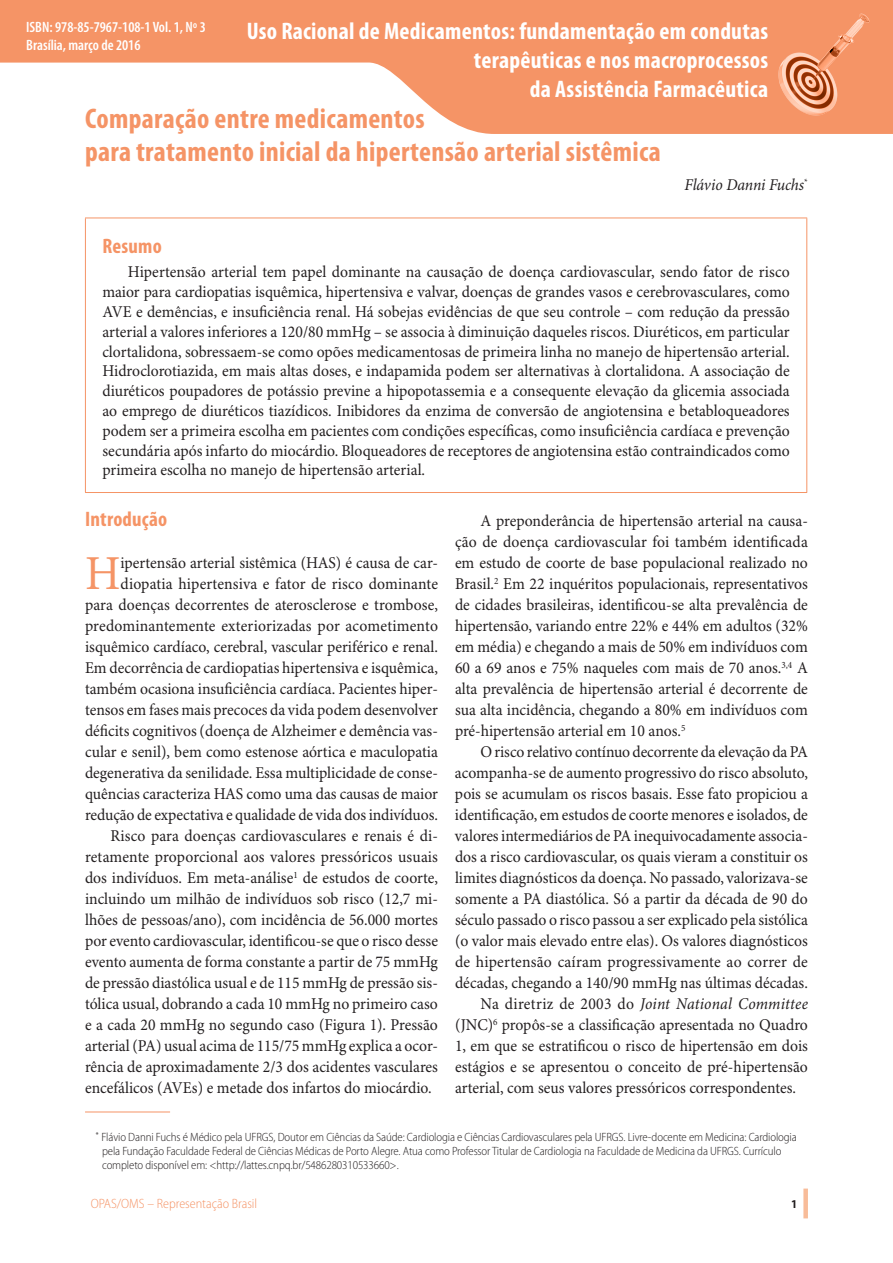
<style>
.page{position:relative;width:893px;height:1263px;background:#fff}
.page>*{position:absolute;margin:0;border:0;box-sizing:border-box;transform-origin:0 0}
.t1{font:48.75px "Minion Pro";color:#f59466;scale:.95 1}
.t2{font:700 condensed 28.5px/33.8px "Myriad Pro";letter-spacing:.01em;color:#f59466}
.t3{font:700 condensed 24px/28.8px "Myriad Pro";letter-spacing:.01em;color:#fff;text-align:right}
.t4{font:700 condensed 21px "Myriad Pro";letter-spacing:.01em;color:#f59466}
.t5{font:16.5px/19.8px "Minion Pro";color:#231f20;text-align:justify;scale:.95 1}
.t6{font:italic 16.5px "Minion Pro";letter-spacing:.005em;color:#231f20;scale:.95 1}
.t7{font:600 condensed 15px/18px "Myriad Pro";color:#fff}
.t8{font:300 semi-condensed 13.5px "Myriad Pro";color:#f59466}
.t9{font:300 semi-condensed 12px/14.2px "Myriad Pro";letter-spacing:-.01em;color:#231f20}
.t10{font:700 semi-condensed 12px "Myriad Pro";color:#231f20}
.s1{font-style:normal}
</style>
<div class="page">
<div style="left:803px;top:1188px;width:5px;height:30px;background:#f8bc99"></div>
<svg style="left:0;top:0;width:893px;height:134px;fill:#f59466"></svg>
<hr style="left:85px;top:218px;width:1px;height:274px;background:#f59466">
<hr style="left:85px;top:218px;width:722px;height:1px;background:#f59466">
<hr style="left:806px;top:218px;width:1px;height:274px;background:#f59466">
<hr style="left:85px;top:492px;width:722px;height:1px;background:#f59466">
<img style="left:763px;top:8px;width:117px;height:118px">
<hr style="left:85px;top:1111px;width:85px;height:1px;background:#f59466">
<p class="t7" style="left:26px;top:19px;width:181px">ISBN: 978-85-7967-108-1 Vol. 1, Nº 3<br>Brasília, março de 2016</p>
<h3 class="t3" style="left:247px;top:17px;width:523px">Uso Racional de Medicamentos: fundamentação em condutas terapêuticas e nos macroprocessos<br>da Assistência Farmacêutica</h3>
<h2 class="t2" style="left:85px;top:102px;width:577px">Comparação entre medicamentos<br>para tratamento inicial da hipertensão arterial sistêmica</h2>
<p class="t6" style="left:685px;top:175px;width:131px">Flávio Danni Fuchs<sup>*</sup></p>
<p class="t4" style="left:102px;top:235px;width:61px">Resumo</p>
<p class="t5" style="left:102px;top:263px;width:725px;text-indent:26px">Hipertensão arterial tem papel dominante na causação de doença cardiovascular, sendo fator de risco maior para cardiopatias isquêmica, hipertensiva e valvar, doenças de grandes vasos e cerebrovasculares, como AVE e demências, e insuficiência renal. Há sobejas evidências de que seu controle – com redução da pressão arterial a valores inferiores a 120/80 mmHg – se associa à diminuição daqueles riscos. Diuréticos, em particular clortalidona, sobressaem-se como opões medicamentosas de primeira linha no manejo de hipertensão arterial.<br>Hidroclorotiazida, em mais altas doses, e indapamida podem ser alternativas à clortalidona. A associação de diuréticos poupadores de potássio previne a hipopotassemia e a consequente elevação da glicemia associada ao emprego de diuréticos tiazídicos. Inibidores da enzima de conversão de angiotensina e betabloqueadores podem ser a primeira escolha em pacientes com condições específicas, como insuficiência cardíaca e prevenção secundária após infarto do miocárdio. Bloqueadores de receptores de angiotensina estão contraindicados como primeira escolha no manejo de hipertensão arterial.</p>
<p class="t4" style="left:85px;top:508px;width:84px">Introdução</p>
<h1 class="t1" style="left:85px;top:545px;width:39px">H</h1>
<p class="t5" style="left:121px;top:554px;width:336px">ipertensão arterial sistêmica (HAS) é causa de car-</p>
<p class="t5" style="left:455px;top:511px;width:373px;line-height:21px;text-indent:26px">A preponderância de hipertensão arterial na causa&shy;ção de doença cardiovascular foi também identificada em estudo de coorte de base populacional realizado no Brasil.<sup>2</sup> Em 22 inquéritos populacionais, representativos de cidades brasileiras, identificou-se alta prevalência de hipertensão, variando entre 22% e 44% em adultos (32% em média) e chegando a mais de 50% em indivíduos com 60 a 69 anos e 75% naqueles com mais de 70 anos.<sup>3,4</sup> A alta prevalência de hipertensão arterial é decorrente de sua alta incidência, chegando a 80% em indivíduos com pré-hipertensão arterial em 10 anos.<sup>5</sup></p>
<p class="t5" style="left:480px;top:743px;width:346px">O risco relativo contínuo decorrente da elevação da PA</p>
<p class="t5" style="left:455px;top:764px;width:373px">acompanha-se de aumento progressivo do risco absoluto,</p>
<p class="t5" style="left:455px;top:785px;width:373px">pois se acumulam os riscos basais. Esse fato propiciou a</p>
<p class="t5" style="left:455px;top:806px;width:373px">identificação, em estudos de coorte menores e isolados, de</p>
<p class="t5" style="left:455px;top:827px;width:373px">valores intermediários de PA inequivocadamente associa-</p>
<p class="t5" style="left:455px;top:848px;width:373px">dos a risco cardiovascular, os quais vieram a constituir os</p>
<p class="t5" style="left:455px;top:869px;width:373px">limites diagnósticos da doença. No passado, valorizava-se</p>
<p class="t5" style="left:455px;top:890px;width:373px">somente a PA diastólica. Só a partir da década de 90 do</p>
<p class="t5" style="left:455px;top:911px;width:373px">século passado o risco passou a ser explicado pela sistólica</p>
<p class="t5" style="left:455px;top:932px;width:373px">(o valor mais elevado entre elas). Os valores diagnósticos</p>
<p class="t5" style="left:455px;top:953px;width:373px">de hipertensão caíram progressivamente ao correr de</p>
<p class="t5" style="left:455px;top:974px;width:373px">décadas, chegando a 140/90 mmHg nas últimas décadas.</p>
<p class="t6" style="left:480px;top:994px;width:346px"><span class="s1">Na diretriz de 2003 do</span> Joint National Committee</p>
<p class="t5" style="left:455px;top:1016px;width:373px">(JNC)<sup>6</sup> propôs-se a classificação apresentada no Quadro</p>
<p class="t5" style="left:455px;top:1037px;width:373px">1, em que se estratificou o risco de hipertensão em dois</p>
<p class="t5" style="left:455px;top:1058px;width:373px">estágios e se apresentou o conceito de pré-hipertensão</p>
<p class="t5" style="left:455px;top:1079px;width:361px">arterial, com seus valores pressóricos correspondentes.</p>
<p class="t9" style="left:102px;top:1129px;width:696px;text-indent:-6px"><sup>*</sup> Flávio Danni Fuchs é Médico pela UFRGS, Doutor em Ciências da Saúde: Cardiologia e Ciências Cardiovasculares pela UFRGS. Livre-docente em Medicina: Cardiologia pela Fundação Faculdade Federal de Ciências Médicas de Porto Alegre. Atua como Professor Titular de Cardiologia na Faculdade de Medicina da UFRGS. Currículo completo disponível em: &lt;http://lattes.cnpq.br/5486280310533660&gt;.</p>
<p class="t5" style="left:121px;top:575px;width:336px">diopatia hipertensiva e fator de risco dominante</p>
<p class="t5" style="left:85px;top:596px;width:373px">para doenças decorrentes de aterosclerose e trombose,</p>
<p class="t5" style="left:85px;top:617px;width:373px">predominantemente exteriorizadas por acometimento</p>
<p class="t5" style="left:85px;top:638px;width:373px">isquêmico cardíaco, cerebral, vascular periférico e renal.</p>
<p class="t5" style="left:85px;top:659px;width:373px">Em decorrência de cardiopatias hipertensiva e isquêmica,</p>
<p class="t5" style="left:85px;top:680px;width:373px">também ocasiona insuficiência cardíaca. Pacientes hiper-</p>
<p class="t5" style="left:85px;top:701px;width:373px">tensos em fases mais precoces da vida podem desenvolver</p>
<p class="t5" style="left:85px;top:722px;width:373px">déficits cognitivos (doença de Alzheimer e demência vas-</p>
<p class="t5" style="left:85px;top:743px;width:373px">cular e senil), bem como estenose aórtica e maculopatia</p>
<p class="t5" style="left:85px;top:764px;width:373px">degenerativa da senilidade. Essa multiplicidade de conse-</p>
<p class="t5" style="left:85px;top:785px;width:373px">quências caracteriza HAS como uma das causas de maior</p>
<p class="t5" style="left:85px;top:806px;width:373px">redução de expectativa e qualidade de vida dos indivíduos.</p>
<p class="t5" style="left:111px;top:827px;width:346px">Risco para doenças cardiovasculares e renais é di-</p>
<p class="t5" style="left:85px;top:848px;width:373px">retamente proporcional aos valores pressóricos usuais</p>
<p class="t5" style="left:85px;top:869px;width:373px">dos indivíduos. Em meta-análise<sup>1</sup> de estudos de coorte,</p>
<p class="t5" style="left:85px;top:890px;width:373px">incluindo um milhão de indivíduos sob risco (12,7 mi-</p>
<p class="t5" style="left:85px;top:911px;width:373px">lhões de pessoas/ano), com incidência de 56.000 mortes</p>
<p class="t5" style="left:85px;top:932px;width:373px">por evento cardiovascular, identificou-se que o risco desse</p>
<p class="t5" style="left:85px;top:953px;width:373px">evento aumenta de forma constante a partir de 75 mmHg</p>
<p class="t5" style="left:85px;top:974px;width:373px">de pressão diastólica usual e de 115 mmHg de pressão sis-</p>
<p class="t5" style="left:85px;top:995px;width:373px">tólica usual, dobrando a cada 10 mmHg no primeiro caso</p>
<p class="t5" style="left:85px;top:1016px;width:373px">e a cada 20 mmHg no segundo caso (Figura 1). Pressão</p>
<p class="t5" style="left:85px;top:1037px;width:373px">arterial (PA) usual acima de 115/75 mmHg explica a ocor-</p>
<p class="t5" style="left:85px;top:1058px;width:373px">rência de aproximadamente 2/3 dos acidentes vasculares</p>
<p class="t5" style="left:85px;top:1079px;width:366px">encefálicos (AVEs) e metade dos infartos do miocárdio.</p>
<p class="t8" style="left:91px;top:1196px;width:168px">OPAS/OMS – Representação Brasil</p>
<p class="t10" style="left:791px;top:1197px;width:8px">1</p>
</div>
